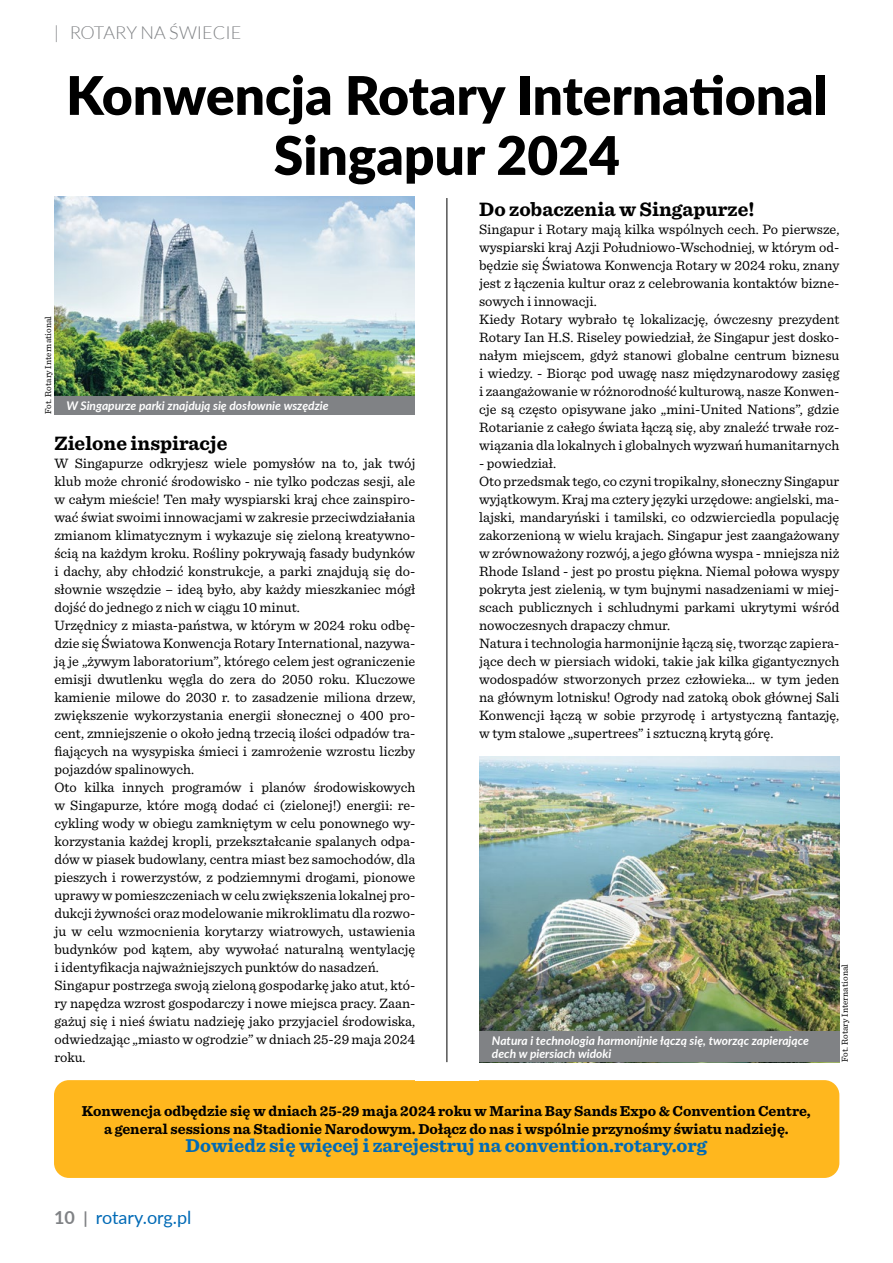
<style>
.page{position:relative;width:893px;height:1263px;background:#fff}
.page>*{position:absolute;margin:0;border:0;box-sizing:border-box;transform-origin:0 0}
.t1{font:900 53.25px/60px "Lato";color:#000;text-align:center}
.t2{font:700 20.25px "Sentinel";color:#000}
.t3{font:700 19.5px "Sentinel";color:#006ab6}
.t4{font:18px "Lato";color:#006ab6}
.t5{font:300 18px "Lato";color:#808285}
.t6{font:700 15px/18px "Sentinel";color:#000;text-align:center}
.t7{font:14.25px/18px "Sentinel";color:#000}
.t8{font:italic 700 12px/13.5px "Lato";color:#fff}
.t9{font:9px "Sentinel";letter-spacing:.01em;color:#000}
.s1{font-weight:700;color:#808285}
.s2{font-weight:700;font-size:16.5px;color:#808285}
</style>
<div class="page">
<div style="left:54px;top:1080px;width:785px;height:98px;background:#ffb71e;border-radius:15px"></div>
<img style="left:479px;top:756px;width:361px;height:275px">
<hr style="left:446px;top:198px;width:1px;height:864px;background:#000">
<img style="left:54px;top:197px;width:361px;height:199px">
<div style="left:54px;top:396px;width:361px;height:18px;background:#808285"></div>
<div style="left:479px;top:1031px;width:361px;height:31px;background:#808285"></div>
<p class="t5" style="left:54px;top:23px;width:189px">| ROTARY NA ŚWIECIE</p>
<h1 class="t1" style="left:66px;top:63px;width:763px">Konwencja Rotary International<br>Singapur 2024</h1>
<p class="t9" style="left:41px;top:414px;width:100px;rotate:-90deg">Fot. Rotary International</p>
<p class="t8" style="left:67px;top:398px;width:264px">W Singapurze parki znajdują się dosłownie wszędzie</p>
<h2 class="t2" style="left:54px;top:427px;width:175px">Zielone inspiracje</h2>
<p class="t7" style="left:54px;top:453px;width:362px">W Singapurze odkryjesz wiele pomysłów na to, jak twój klub może chronić środowisko - nie tylko podczas sesji, ale w całym mieście! Ten mały wyspiarski kraj chce zainspiro&shy;wać świat swoimi innowacjami w zakresie przeciwdziałania zmianom klimatycznym i wykazuje się zieloną kreatywno&shy;ścią na każdym kroku. Rośliny pokrywają fasady budynków i dachy, aby chłodzić konstrukcje, a parki znajdują się do&shy;słownie wszędzie – ideą było, aby każdy mieszkaniec mógł dojść do jednego z nich w ciągu 10 minut.<br>Urzędnicy z miasta-państwa, w którym w 2024 roku odbę&shy;dzie się Światowa Konwencja Rotary International, nazywa&shy;ją je „żywym laboratorium”, którego celem jest ograniczenie emisji dwutlenku węgla do zera do 2050 roku. Kluczowe kamienie milowe do 2030 r. to zasadzenie miliona drzew, zwiększenie wykorzystania energii słonecznej o 400 pro&shy;cent, zmniejszenie o około jedną trzecią ilości odpadów tra&shy;fiających na wysypiska śmieci i zamrożenie wzrostu liczby pojazdów spalinowych.<br>Oto kilka innych programów i planów środowiskowych w Singapurze, które mogą dodać ci (zielonej!) energii: re&shy;cykling wody w obiegu zamkniętym w celu ponownego wy&shy;korzystania każdej kropli, przekształcanie spalanych odpa&shy;dów w piasek budowlany, centra miast bez samochodów, dla pieszych i rowerzystów, z podziemnymi drogami, pionowe uprawy w pomieszczeniach w celu zwiększenia lokalnej pro&shy;dukcji żywności oraz modelowanie mikroklimatu dla rozwo&shy;ju w celu wzmocnienia korytarzy wiatrowych, ustawienia budynków pod kątem, aby wywołać naturalną wentylację i identyfikacja najważniejszych punktów do nasadzeń.<br>Singapur postrzega swoją zieloną gospodarkę jako atut, któ&shy;ry napędza wzrost gospodarczy i nowe miejsca pracy. Zaan&shy;gażuj się i nieś światu nadzieję jako przyjaciel środowiska, odwiedzając „miasto w ogrodzie” w dniach 25-29 maja 2024 roku.</p>
<h2 class="t2" style="left:479px;top:193px;width:277px">Do zobaczenia w Singapurze!</h2>
<p class="t7" style="left:479px;top:219px;width:362px">Singapur i Rotary mają kilka wspólnych cech. Po pierwsze, wyspiarski kraj Azji Południowo-Wschodniej, w którym od&shy;będzie się Światowa Konwencja Rotary w 2024 roku, znany jest z łączenia kultur oraz z celebrowania kontaktów bizne&shy;sowych i innowacji.<br>Kiedy Rotary wybrało tę lokalizację, ówczesny prezydent Rotary Ian H.S. Riseley powiedział, że Singapur jest dosko&shy;nałym miejscem, gdyż stanowi globalne centrum biznesu i wiedzy. - Biorąc pod uwagę nasz międzynarodowy zasięg i zaangażowanie w różnorodność kulturową, nasze Konwen&shy;cje są często opisywane jako „mini-United Nations”, gdzie Rotarianie z całego świata łączą się, aby znaleźć trwałe roz&shy;wiązania dla lokalnych i globalnych wyzwań humanitarnych</p>
<p class="t7" style="left:479px;top:453px;width:362px">- powiedział.<br>Oto przedsmak tego, co czyni tropikalny, słoneczny Singapur wyjątkowym. Kraj ma cztery języki urzędowe: angielski, ma&shy;lajski, mandaryński i tamilski, co odzwierciedla populację zakorzenioną w wielu krajach. Singapur jest zaangażowany w zrównoważony rozwój, a jego główna wyspa - mniejsza niż Rhode Island - jest po prostu piękna. Niemal połowa wyspy pokryta jest zielenią, w tym bujnymi nasadzeniami w miej&shy;scach publicznych i schludnymi parkami ukrytymi wśród nowoczesnych drapaczy chmur.<br>Natura i technologia harmonijnie łączą się, tworząc zapiera&shy;jące dech w piersiach widoki, takie jak kilka gigantycznych wodospadów stworzonych przez człowieka… w tym jeden na głównym lotnisku! Ogrody nad zatoką obok głównej Sali Konwencji łączą w sobie przyrodę i artystyczną fantazję, w tym stalowe „supertrees” i sztuczną krytą górę.</p>
<p class="t8" style="left:492px;top:1033px;width:319px">Natura i technologia harmonijnie łączą się, tworząc zapierające dech w piersiach widoki</p>
<p class="t9" style="left:838px;top:1062px;width:100px;rotate:-90deg">Fot. Rotary International</p>
<p class="t6" style="left:82px;top:1101px;width:730px">Konwencja odbędzie się w dniach 25-29 maja 2024 roku w Marina Bay Sands Expo &amp; Convention Centre, a general sessions na Stadionie Narodowym. Dołącz do nas i wspólnie przynośmy światu nadzieję.</p>
<h3 class="t3" style="left:186px;top:1130px;width:523px">Dowiedz się więcej i zarejestruj na convention.rotary.org</h3>
<p class="t4" style="left:54px;top:1205px;width:139px"><span class="s1">10</span> <span class="s2">|</span> rotary.org.pl</p>
</div>
